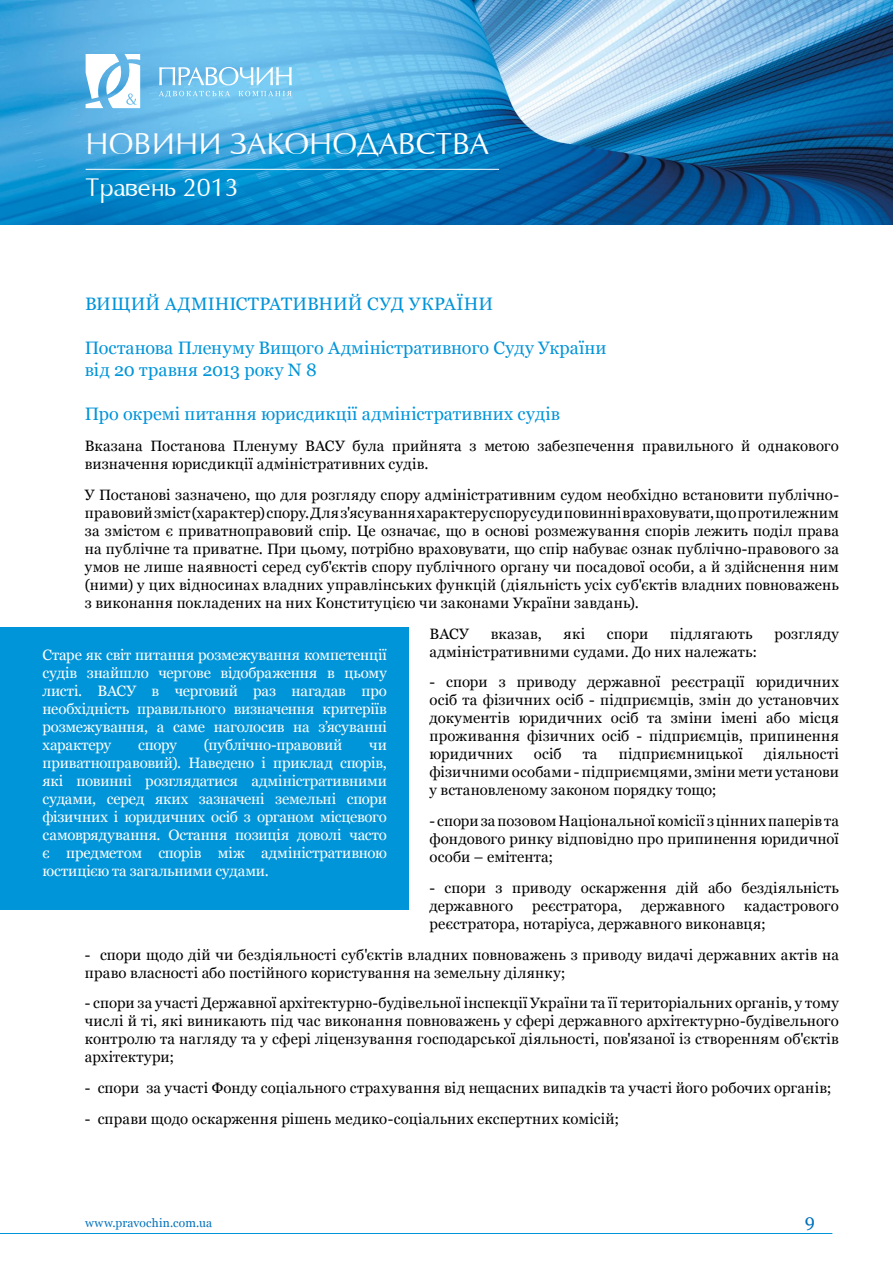
<style>
.page{position:relative;width:893px;height:1263px;background:#fff}
.page>*{position:absolute;margin:0;border:0;box-sizing:border-box;transform-origin:0 0}
.t1{font:28.5px "Opium";color:#fff}
.t2{font:24px "Opium";color:#fff}
.t3{font:18px/22.5px "Georgia";letter-spacing:.005em;color:#0094d9}
.t4{font:18px "Georgia";color:#0072bb}
.t5{font:15px/18px "Georgia";letter-spacing:.01em;color:#000;text-align:justify}
.t6{font:15px/18px "Georgia";letter-spacing:-.01em;color:#fff;text-align:justify}
.t7{font:12px "Georgia";letter-spacing:.015em;color:#0072bb}
</style>
<div class="page">
<img style="left:0;top:0;width:893px;height:224px">
<svg style="left:86px;top:54px;width:54px;height:54px"></svg>
<svg style="left:159px;top:67px;width:133px;height:30px;background:#91d1f1"></svg>
<hr style="left:86px;top:169px;width:413px;height:1px;background:#fff">
<hr style="left:0;top:1233px;width:832px;height:1px;background:#0094d9">
<div style="left:0;top:627px;width:408px;height:283px;background:#0094d9"></div>
<h1 class="t1" style="left:86px;top:127px;width:405px">НОВИНИ ЗАКОНОДАВСТВА</h1>
<h2 class="t2" style="left:86px;top:174px;width:155px">Травень 2013</h2>
<p class="t3" style="left:85px;top:293px;width:106px">Вищий Адміні</p>
<p class="t3" style="left:236px;top:293px;width:24px">страт</p>
<p class="t3" style="left:293px;top:293px;width:88px">ивний Суд</p>
<p class="t3" style="left:409px;top:293px;width:86px">Україн и</p>
<p class="t3" style="left:85px;top:337px;width:523px">Постанова Пленуму Вищого Адміністративного Суду України від 20 травня 2013 року N 8</p>
<p class="t3" style="left:85px;top:403px;width:477px">Про окремі питання юрисдикції адміністративних судів</p>
<p class="t5" style="left:85px;top:437px;width:756px">Вказана Постанова Пленуму ВАСУ була прийнята з метою забезпечення правильного й однакового визначення юрисдикції адміністративних судів.</p>
<p class="t5" style="left:85px;top:486px;width:756px">У Постанові зазначено, що для розгляду спору адміністративним судом необхідно встановити публічно&shy;правовий зміст (характер) спору. Для з'ясування характеру спору суди повинні враховувати, що протилежним за змістом є приватноправовий спір. Це означає, що в основі розмежування спорів лежить поділ права на публічне та приватне. При цьому, потрібно враховувати, що спір набуває ознак публічно-правового за умов не лише наявності серед суб'єктів спору публічного органу чи посадової особи, а й здійснення ним (ними) у цих відносинах владних управлінських функцій (діяльність усіх суб'єктів владних повноважень з виконання покладених на них Конституцією чи законами України завдань).</p>
<p class="t5" style="left:429px;top:625px;width:41px">ВАСУ</p>
<p class="t5" style="left:491px;top:625px;width:52px">вказав,</p>
<p class="t5" style="left:564px;top:625px;width:23px">які</p>
<p class="t5" style="left:607px;top:625px;width:43px">спори</p>
<p class="t5" style="left:670px;top:625px;width:84px">підлягають</p>
<p class="t5" style="left:774px;top:625px;width:66px">розгляду</p>
<p class="t5" style="left:429px;top:643px;width:329px">адміністративними судами. До них належать:</p>
<p class="t5" style="left:429px;top:673px;width:411px">- спори з приводу державної реєстрації юридичних осіб та фізичних осіб - підприємців, змін до установчих документів юридичних осіб та зміни імені або місця проживання фізичних осіб - підприємців, припинення юридичних</p>
<p class="t6" style="left:43px;top:646px;width:346px">Старе як світ питання розмежування компетенції судів знайшло чергове відображення в цьому листі. ВАСУ в черговий раз нагадав про необхідність правильного визначення критеріїв розмежування, а саме наголосив на з’ясуванні характеру</p>
<p class="t6" style="left:138px;top:736px;width:40px">спору</p>
<p class="t6" style="left:204px;top:736px;width:140px">(публічно-правовий</p>
<p class="t6" style="left:43px;top:736px;width:346px;text-indent:327px">чи приватноправовий). Наведено і приклад спорів, які повинні розглядатися адміністративними судами, серед яких зазначені земельні спори фізичних і юридичних осіб з органом місцевого самоврядування. Остання позиція доволі часто є предметом спорів між адміністративною юстицією та загальними судами.</p>
<p class="t5" style="left:534px;top:745px;width:29px">осіб</p>
<p class="t5" style="left:583px;top:745px;width:16px">та</p>
<p class="t5" style="left:619px;top:745px;width:126px">підприємницької</p>
<p class="t5" style="left:429px;top:745px;width:411px;text-indent:334px">діяльності фізичними особами - підприємцями, зміни мети установи у встановленому законом порядку тощо;</p>
<p class="t5" style="left:429px;top:812px;width:411px">- спори за позовом Національної комісії з цінних паперів та фондового ринку відповідно про припинення юридичної особи – емітента;</p>
<p class="t5" style="left:429px;top:879px;width:411px">- спори з приводу оскарження дій або бездіяльність державного</p>
<p class="t5" style="left:429px;top:897px;width:411px;text-indent:314px">кадастрового реєстратора, нотаріуса, державного виконавця;</p>
<p class="t5" style="left:85px;top:946px;width:756px">- спори щодо дій чи бездіяльності суб'єктів владних повноважень з приводу видачі державних актів на право власності або постійного користування на земельну ділянку;</p>
<p class="t5" style="left:85px;top:994px;width:756px">- спори за участі Державної архітектурно-будівельної інспекції України та її територіальних органів, у тому числі й ті, які виникають під час виконання повноважень у сфері державного архітектурно-будівельного контролю та нагляду та у сфері ліцензування господарської діяльності, пов'язаної із створенням об'єктів архітектури;</p>
<p class="t5" style="left:85px;top:1079px;width:748px">- спори за участі Фонду соціального страхування від нещасних випадків та участі його робочих органів;</p>
<p class="t5" style="left:85px;top:1110px;width:536px">- справи щодо оскарження рішень медико-соціальних експертних комісій;</p>
<p class="t5" style="left:532px;top:897px;width:92px">реєстратора,</p>
<p class="t5" style="left:641px;top:897px;width:85px">державного</p>
<p class="t7" style="left:85px;top:1215px;width:129px">www.pravochin.com.ua</p>
<p class="t4" style="left:805px;top:1210px;width:12px">9</p>
</div>
